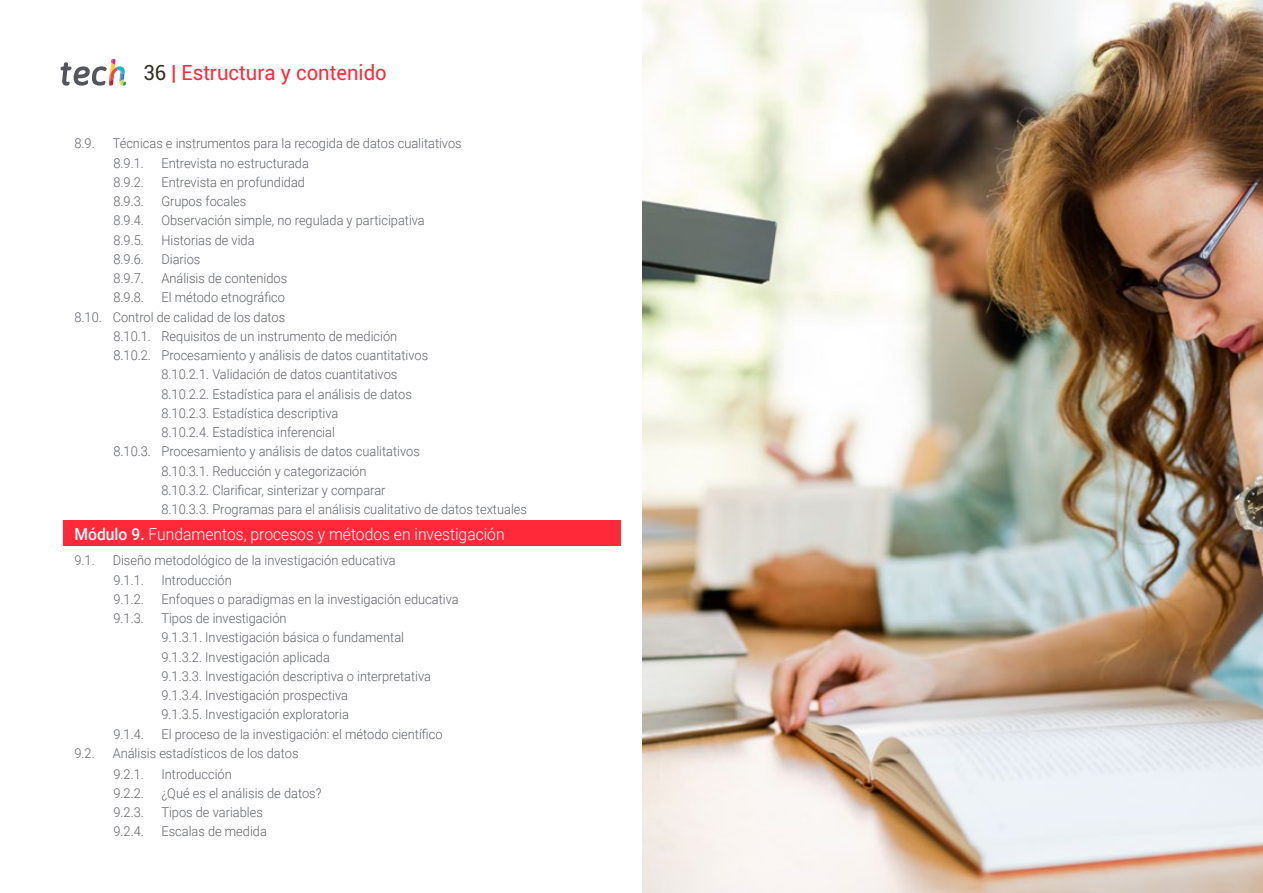
<style>
.page{position:relative;width:1263px;height:893px;background:#fff}
.page>*{position:absolute;margin:0;border:0;box-sizing:border-box;transform-origin:0 0}
.t1{font:21px "Roboto";color:#ff293a}
.t2{font:300 16.5px "Roboto";color:#fff;scale:.95 1}
.t3{font:300 13.5px/19.2px "Roboto";color:#61646a;scale:.95 1}
.s1{color:#312e20}
.s2{font-weight:500}
</style>
<div class="page">
<svg style="left:61px;top:59px;width:65px;height:27px"></svg>
<div style="left:63px;top:521px;width:558px;height:25px;background:#ff293a"></div>
<img style="left:642px;top:0;width:621px;height:893px">
<h1 class="t1" style="left:144px;top:57px;width:245px"><span class="s1">36</span> | Estructura y contenido</h1>
<p class="t3" style="left:74px;top:133px;width:23px">8.9.</p>
<p class="t3" style="left:113px;top:133px;width:369px">Técnicas e instrumentos para la recogida de datos cualitativos<br>8.9.1.</p>
<p class="t3" style="left:161px;top:153px;width:157px">Entrevista no estructurada</p>
<p class="t3" style="left:113px;top:172px;width:34px">8.9.2.</p>
<p class="t3" style="left:161px;top:172px;width:153px">Entrevista en profundidad</p>
<p class="t3" style="left:113px;top:191px;width:34px">8.9.3.</p>
<p class="t3" style="left:161px;top:191px;width:91px">Grupos focales</p>
<p class="t3" style="left:113px;top:210px;width:34px">8.9.4.</p>
<p class="t3" style="left:161px;top:210px;width:279px">Observación simple, no regulada y participativa</p>
<p class="t3" style="left:113px;top:230px;width:34px">8.9.5.</p>
<p class="t3" style="left:161px;top:230px;width:100px">Historias de vida</p>
<p class="t3" style="left:113px;top:249px;width:34px">8.9.6.</p>
<p class="t3" style="left:161px;top:249px;width:43px">Diarios</p>
<p class="t3" style="left:113px;top:268px;width:34px">8.9.7.</p>
<p class="t3" style="left:161px;top:268px;width:134px">Análisis de contenidos</p>
<p class="t3" style="left:113px;top:287px;width:34px">8.9.8.</p>
<p class="t3" style="left:161px;top:287px;width:132px">El método etnográfico</p>
<p class="t3" style="left:74px;top:307px;width:223px">8.10. Control de calidad de los datos</p>
<p class="t3" style="left:113px;top:326px;width:300px">8.10.1. Requisitos de un instrumento de medición</p>
<p class="t3" style="left:113px;top:345px;width:333px">8.10.2. Procesamiento y análisis de datos cuantitativos</p>
<p class="t3" style="left:161px;top:364px;width:250px">8.10.2.1. Validación de datos cuantitativos</p>
<p class="t3" style="left:161px;top:384px;width:265px">8.10.2.2. Estadística para el análisis de datos</p>
<p class="t3" style="left:161px;top:403px;width:188px">8.10.2.3. Estadística descriptiva</p>
<p class="t3" style="left:161px;top:422px;width:184px">8.10.2.4. Estadística inferencial</p>
<p class="t3" style="left:113px;top:441px;width:324px">8.10.3. Procesamiento y análisis de datos cualitativos</p>
<p class="t3" style="left:161px;top:461px;width:217px">8.10.3.1. Reducción y categorización</p>
<p class="t3" style="left:161px;top:480px;width:237px">8.10.3.2. Clarificar, sinterizar y comparar</p>
<p class="t3" style="left:161px;top:499px;width:386px">8.10.3.3. Programas para el análisis cualitativo de datos textuales</p>
<p class="t2" style="left:74px;top:522px;width:454px"><span class="s2">Módulo 9.</span> Fundamentos, procesos y métodos en investigación</p>
<p class="t3" style="left:74px;top:550px;width:23px">9.1.</p>
<p class="t3" style="left:113px;top:550px;width:299px">Diseño metodológico de la investigación educativa<br>9.1.1.</p>
<p class="t3" style="left:161px;top:570px;width:76px">Introducción</p>
<p class="t3" style="left:113px;top:589px;width:34px">9.1.2.</p>
<p class="t3" style="left:161px;top:589px;width:314px">Enfoques o paradigmas en la investigación educativa</p>
<p class="t3" style="left:113px;top:608px;width:34px">9.1.3.</p>
<p class="t3" style="left:161px;top:608px;width:285px">Tipos de investigación<br>9.1.3.1. Investigación básica o fundamental 9.1.3.2. Investigación aplicada<br>9.1.3.3. Investigación descriptiva o interpretativa 9.1.3.4. Investigación prospectiva<br>9.1.3.5. Investigación exploratoria</p>
<p class="t3" style="left:113px;top:724px;width:34px">9.1.4.</p>
<p class="t3" style="left:161px;top:724px;width:297px">El proceso de la investigación: el método científico</p>
<p class="t3" style="left:74px;top:743px;width:23px">9.2.</p>
<p class="t3" style="left:113px;top:742px;width:197px;line-height:20.7px">Análisis estadísticos de los datos<br>9.2.1.</p>
<p class="t3" style="left:161px;top:764px;width:76px">Introducción</p>
<p class="t3" style="left:113px;top:783px;width:34px">9.2.2.</p>
<p class="t3" style="left:161px;top:783px;width:170px">¿Qué es el análisis de datos?</p>
<p class="t3" style="left:113px;top:802px;width:34px">9.2.3.</p>
<p class="t3" style="left:161px;top:802px;width:108px">Tipos de variables</p>
<p class="t3" style="left:113px;top:821px;width:34px">9.2.4.</p>
<p class="t3" style="left:161px;top:821px;width:113px">Escalas de medida</p>
</div>
